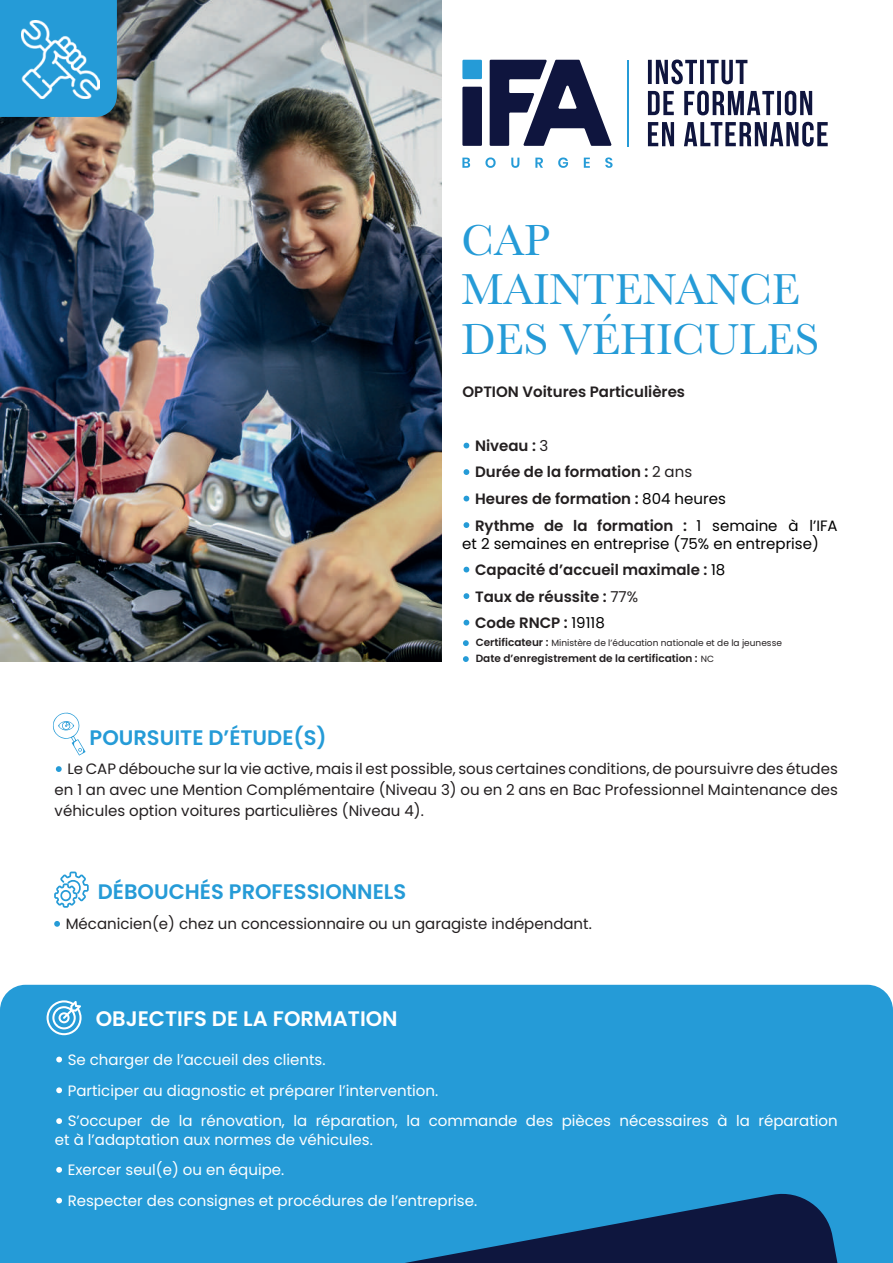
<style>
.page{position:relative;width:893px;height:1263px;background:#fff}
.page>*{position:absolute;margin:0;border:0;box-sizing:border-box;transform-origin:0 0}
.t1{font:45px/49.5px "Baskerville";color:#259bd7}
.t2{font:600 21px "Poppins";color:#259bd7}
.t3{font:600 21px "Poppins";color:#fff}
.t4{font:15px/21px "Poppins";color:#231f20;text-align:justify}
.t5{font:15px/30.8px "Poppins";color:#fff}
.t6{font:600 15px/26.5px "Poppins";color:#231f20}
.t7{font:600 10.5px "Poppins";color:#231f20}
.t8{font:9px "Poppins";color:#231f20}
.s1{font-weight:400}
.s2{font-weight:400;color:#000001}
.s3{font-weight:600;font-size:10.5px}
.s4{font-weight:400;font-size:9px}
</style>
<div class="page">
<img style="left:0;top:0;width:441px;height:662px">
<div style="left:0;top:985px;width:893px;height:278px;background:#259bd7"></div>
<div style="left:0;top:0;width:117px;height:117px;background:#259bd7"></div>
<svg style="left:56px;top:1057px;width:6px;height:5px"></svg>
<svg style="left:56px;top:1087px;width:6px;height:6px"></svg>
<svg style="left:56px;top:1118px;width:6px;height:6px"></svg>
<svg style="left:56px;top:1167px;width:6px;height:6px"></svg>
<svg style="left:56px;top:1198px;width:6px;height:5px"></svg>
<svg style="left:47px;top:1000px;width:35px;height:35px"></svg>
<img style="left:21px;top:20px;width:79px;height:79px">
<svg style="left:464px;top:443px;width:5px;height:5px"></svg>
<svg style="left:464px;top:469px;width:5px;height:6px"></svg>
<svg style="left:464px;top:496px;width:5px;height:5px"></svg>
<svg style="left:464px;top:522px;width:5px;height:6px"></svg>
<svg style="left:464px;top:567px;width:5px;height:5px"></svg>
<svg style="left:464px;top:593px;width:5px;height:6px"></svg>
<svg style="left:464px;top:620px;width:5px;height:5px"></svg>
<svg style="left:53px;top:712px;width:33px;height:43px"></svg>
<svg style="left:56px;top:766px;width:6px;height:6px"></svg>
<svg style="left:54px;top:921px;width:6px;height:6px"></svg>
<svg style="left:54px;top:871px;width:35px;height:37px"></svg>
<svg style="left:252px;top:1189px;width:622px;height:74px;background:#1c6ca1"></svg>
<svg style="left:648px;top:122px;width:180px;height:25px"></svg>
<svg style="left:648px;top:91px;width:164px;height:24px"></svg>
<svg style="left:648px;top:60px;width:99px;height:24px"></svg>
<hr style="left:627px;top:60px;width:1px;height:87px;background:#259bd7">
<svg style="left:462px;top:157px;width:151px;height:11px"></svg>
<div style="left:462px;top:87px;width:20px;height:59px;background:#0f153e"></div>
<svg style="left:490px;top:60px;width:122px;height:86px"></svg>
<div style="left:462px;top:60px;width:20px;height:19px;background:#259bd7"></div>
<svg style="left:463px;top:640px;width:6px;height:6px"></svg>
<svg style="left:463px;top:656px;width:6px;height:6px"></svg>
<h1 class="t1" style="left:461px;top:216px;width:359px">CAP<br>MAINTENANCE<br>DES VÉHICULES</h1>
<p class="t6" style="left:462px;top:378px;width:224px">OPTION Voitures Particulières</p>
<p class="t6" style="left:475px;top:432px;width:364px">Niveau : <span class="s1">3<br></span>Durée de la formation : <span class="s1">2 ans<br></span>Heures de formation : <span class="s2">804 heures<br></span>Rythme de la formation : <span class="s2">1 semaine à l’IFA</span></p>
<p class="t6" style="left:475px;top:530px;width:345px;text-indent:-13px"><span class="s2">et 2 semaines en entreprise (75% en entreprise)<br></span>Capacité d’accueil maximale : <span class="s2">18<br></span>Taux de réussite : <span class="s1">77%<br></span>Code RNCP : <span class="s2">19118</span></p>
<p class="t8" style="left:476px;top:638px;width:308px"><span class="s3">Certificateur :</span> Ministère de l’éducation nationale et de la jeunesse</p>
<p class="t7" style="left:476px;top:652px;width:240px">Date d’enregistrement de la certification : <span class="s4">NC</span></p>
<h2 class="t2" style="left:90px;top:725px;width:239px">POURSUITE D’ÉTUDE(S)</h2>
<p class="t4" style="left:55px;top:759px;width:785px;text-indent:13px">Le CAP débouche sur la vie active, mais il est possible, sous certaines conditions, de poursuivre des études en 1 an avec une Mention Complémentaire (Niveau 3) ou en 2 ans en Bac Professionnel Maintenance des véhicules option voitures particulières (Niveau 4).</p>
<h2 class="t2" style="left:98px;top:879px;width:310px">DÉBOUCHÉS PROFESSIONNELS</h2>
<p class="t4" style="left:66px;top:913px;width:528px">Mécanicien(e) chez un concessionnaire ou un garagiste indépendant.</p>
<h2 class="t3" style="left:96px;top:1006px;width:303px">OBJECTIFS DE LA FORMATION</h2>
<p class="t5" style="left:68px;top:1044px;width:771px">Se charger de l’accueil des clients.<br>Participer au diagnostic et préparer l’intervention.<br>S’occuper de la rénovation, la réparation, la commande des pièces nécessaires à la réparation</p>
<p class="t5" style="left:68px;top:1124px;width:411px;text-indent:-13px">et à l’adaptation aux normes de véhicules.<br>Exercer seul(e) ou en équipe.<br>Respecter des consignes et procédures de l’entreprise.</p>
</div>
